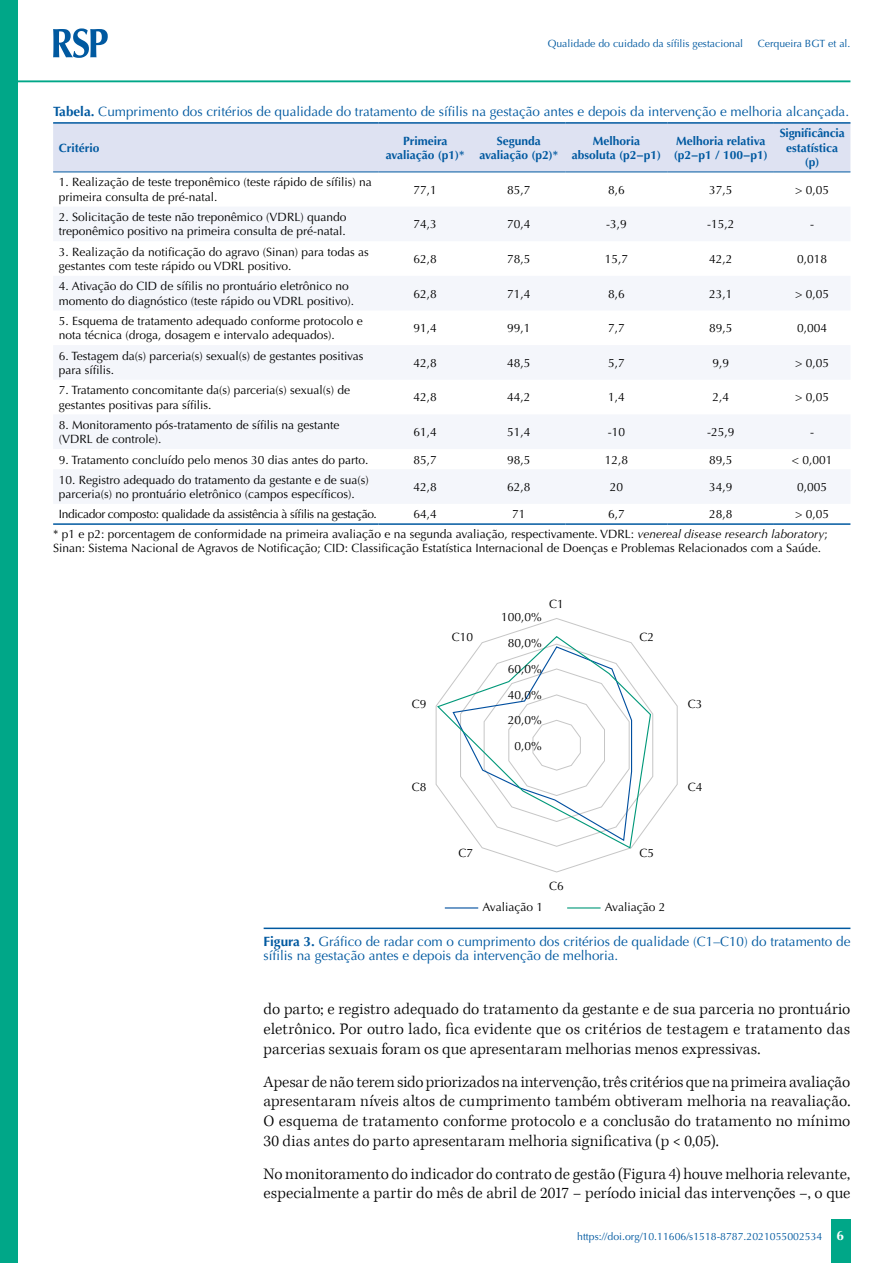
<style>
.page{position:relative;width:893px;height:1263px;background:#fff}
.page>*{position:absolute;margin:0;border:0;box-sizing:border-box;transform-origin:0 0}
.t1{font:300 16.5px/19.8px "Kepler Std";color:#000;text-align:justify}
.t2{font:13.5px/14.2px "Optima";color:#0059a0}
.t3{font:700 13.5px "Optima";color:#fff}
.t4{font:12px/14.4px "Optima";color:#000}
.t5{font:700 12px/14.4px "Optima";color:#0059a0;text-align:center}
.t6{font:12px "Optima";letter-spacing:-.03em;color:#000}
.t7{font:10.5px "Optima";color:#0059a0}
.s1{font-weight:700}
.s2{font-style:italic}
</style>
<div class="page">
<div style="left:831px;top:1220px;width:20px;height:43px;background:#00a788"></div>
<div style="left:0;top:0;width:18px;height:1263px;background:#00a788"></div>
<svg style="left:53px;top:28px;width:55px;height:30px"></svg>
<hr style="left:18px;top:80px;width:832px;height:2px;background:#00a788">
<div style="left:53px;top:124px;width:797px;height:48px;background:#dee2f2"></div>
<svg style="left:54px;top:207px;width:796px;height:296px;fill:#f4f6fb"></svg>
<hr style="left:53px;top:122px;width:325px;height:2px;background:#0059a0">
<hr style="left:378px;top:122px;width:94px;height:2px;background:#0059a0">
<hr style="left:472px;top:122px;width:94px;height:2px;background:#0059a0">
<hr style="left:566px;top:122px;width:102px;height:2px;background:#0059a0">
<hr style="left:668px;top:122px;width:106px;height:2px;background:#0059a0">
<hr style="left:774px;top:122px;width:76px;height:2px;background:#0059a0">
<hr style="left:53px;top:172px;width:325px;height:1px;background:#0059a0">
<hr style="left:378px;top:172px;width:94px;height:1px;background:#0059a0">
<hr style="left:472px;top:172px;width:94px;height:1px;background:#0059a0">
<hr style="left:566px;top:172px;width:102px;height:1px;background:#0059a0">
<hr style="left:668px;top:172px;width:106px;height:1px;background:#0059a0">
<hr style="left:774px;top:172px;width:76px;height:1px;background:#0059a0">
<hr style="left:53px;top:523px;width:325px;height:2px;background:#0059a0">
<hr style="left:378px;top:523px;width:94px;height:2px;background:#0059a0">
<hr style="left:472px;top:523px;width:94px;height:2px;background:#0059a0">
<hr style="left:566px;top:523px;width:102px;height:2px;background:#0059a0">
<hr style="left:668px;top:523px;width:106px;height:2px;background:#0059a0">
<hr style="left:774px;top:523px;width:76px;height:2px;background:#0059a0">
<hr style="left:264px;top:927px;width:586px;height:2px;background:#0059a0">
<svg style="left:435px;top:618px;width:243px;height:202px"></svg>
<svg style="left:444px;top:849px;width:184px;height:60px"></svg>
<svg style="left:436px;top:635px;width:216px;height:214px"></svg>
<p class="t7" style="left:548px;top:37px;width:197px">Qualidade do cuidado da sífilis gestacional</p>
<p class="t7" style="left:758px;top:37px;width:94px">Cerqueira BGT et al.</p>
<p class="t2" style="left:53px;top:105px;width:797px"><span class="s1">Tabela.</span> Cumprimento dos critérios de qualidade do tratamento de sífilis na gestação antes e depois da intervenção e melhoria alcançada.</p>
<p class="t5" style="left:59px;top:141px;width:42px">Critério</p>
<p class="t5" style="left:386px;top:133px;width:80px">Primeira avaliação (p1)*</p>
<p class="t5" style="left:479px;top:133px;width:80px">Segunda avaliação (p2)*</p>
<p class="t5" style="left:572px;top:133px;width:91px">Melhoria absoluta (p2−p1)</p>
<p class="t5" style="left:674px;top:133px;width:95px;text-align:left">Melhoria relativa (p2−p1 / 100−p1)</p>
<p class="t5" style="left:780px;top:126px;width:67px">Significância estatística (p)</p>
<p class="t4" style="left:59px;top:175px;width:314px">1. Realização de teste treponêmico (teste rápido de sífilis) na primeira consulta de pré-natal.</p>
<p class="t4" style="left:414px;top:183px;width:25px">77,1</p>
<p class="t4" style="left:507px;top:183px;width:25px">85,7</p>
<p class="t4" style="left:608px;top:183px;width:18px">8,6</p>
<p class="t4" style="left:709px;top:183px;width:25px">37,5</p>
<p class="t4" style="left:795px;top:183px;width:35px">&gt; 0,05</p>
<p class="t4" style="left:59px;top:210px;width:289px">2. Solicitação de teste não treponêmico (VDRL) quando treponêmico positivo na primeira consulta de pré-natal.</p>
<p class="t4" style="left:414px;top:217px;width:25px">74,3</p>
<p class="t4" style="left:507px;top:217px;width:25px">70,4</p>
<p class="t4" style="left:606px;top:217px;width:22px">-3,9</p>
<p class="t4" style="left:707px;top:217px;width:29px">-15,2</p>
<p class="t4" style="left:810px;top:217px;width:5px">-</p>
<p class="t4" style="left:59px;top:245px;width:311px">3. Realização da notificação do agravo (Sinan) para todas as gestantes com teste rápido ou VDRL positivo.</p>
<p class="t4" style="left:414px;top:252px;width:25px">62,8</p>
<p class="t4" style="left:507px;top:252px;width:25px">78,5</p>
<p class="t4" style="left:605px;top:252px;width:25px">15,7</p>
<p class="t4" style="left:709px;top:252px;width:25px">42,2</p>
<p class="t4" style="left:797px;top:252px;width:32px">0,018</p>
<p class="t4" style="left:59px;top:279px;width:297px">4. Ativação do CID de sífilis no prontuário eletrônico no momento do diagnóstico (teste rápido ou VDRL positivo).</p>
<p class="t4" style="left:414px;top:286px;width:25px">62,8</p>
<p class="t4" style="left:507px;top:286px;width:25px">71,4</p>
<p class="t4" style="left:608px;top:286px;width:18px">8,6</p>
<p class="t4" style="left:709px;top:286px;width:25px">23,1</p>
<p class="t4" style="left:795px;top:286px;width:35px">&gt; 0,05</p>
<p class="t4" style="left:59px;top:314px;width:305px">5. Esquema de tratamento adequado conforme protocolo e nota técnica (droga, dosagem e intervalo adequados).</p>
<p class="t4" style="left:414px;top:321px;width:25px">91,4</p>
<p class="t4" style="left:507px;top:321px;width:25px">99,1</p>
<p class="t4" style="left:608px;top:321px;width:18px">7,7</p>
<p class="t4" style="left:709px;top:321px;width:25px">89,5</p>
<p class="t4" style="left:797px;top:321px;width:32px">0,004</p>
<p class="t4" style="left:59px;top:348px;width:306px">6. Testagem da(s) parceria(s) sexual(s) de gestantes positivas para sífilis.</p>
<p class="t4" style="left:414px;top:356px;width:25px">42,8</p>
<p class="t4" style="left:507px;top:356px;width:25px">48,5</p>
<p class="t4" style="left:608px;top:356px;width:18px">5,7</p>
<p class="t4" style="left:712px;top:356px;width:18px">9,9</p>
<p class="t4" style="left:795px;top:356px;width:35px">&gt; 0,05</p>
<p class="t4" style="left:59px;top:383px;width:293px">7. Tratamento concomitante da(s) parceria(s) sexual(s) de gestantes positivas para sífilis.</p>
<p class="t4" style="left:414px;top:390px;width:25px">42,8</p>
<p class="t4" style="left:507px;top:390px;width:25px">44,2</p>
<p class="t4" style="left:608px;top:390px;width:18px">1,4</p>
<p class="t4" style="left:712px;top:390px;width:18px">2,4</p>
<p class="t4" style="left:795px;top:390px;width:35px">&gt; 0,05</p>
<p class="t4" style="left:59px;top:418px;width:282px">8. Monitoramento pós-tratamento de sífilis na gestante (VDRL de controle).</p>
<p class="t4" style="left:414px;top:425px;width:25px">61,4</p>
<p class="t4" style="left:507px;top:425px;width:25px">51,4</p>
<p class="t4" style="left:608px;top:425px;width:19px">-10</p>
<p class="t4" style="left:707px;top:425px;width:29px">-25,9</p>
<p class="t4" style="left:810px;top:425px;width:5px">-</p>
<p class="t4" style="left:59px;top:452px;width:311px">9. Tratamento concluído pelo menos 30 dias antes do parto.</p>
<p class="t4" style="left:414px;top:452px;width:25px">85,7</p>
<p class="t4" style="left:507px;top:452px;width:25px">98,5</p>
<p class="t4" style="left:605px;top:452px;width:25px">12,8</p>
<p class="t4" style="left:709px;top:452px;width:25px">89,5</p>
<p class="t4" style="left:792px;top:452px;width:42px">&lt; 0,001</p>
<p class="t4" style="left:59px;top:473px;width:311px">10. Registro adequado do tratamento da gestante e de sua(s) parceria(s) no prontuário eletrônico (campos específicos).</p>
<p class="t4" style="left:414px;top:480px;width:25px">42,8</p>
<p class="t4" style="left:507px;top:480px;width:25px">62,8</p>
<p class="t4" style="left:610px;top:480px;width:15px">20</p>
<p class="t4" style="left:709px;top:480px;width:25px">34,9</p>
<p class="t4" style="left:797px;top:480px;width:32px">0,005</p>
<p class="t6" style="left:59px;top:507px;width:320px">Indicador composto: qualidade da assistência à sífilis na gestação.</p>
<p class="t4" style="left:414px;top:507px;width:25px">64,4</p>
<p class="t4" style="left:512px;top:507px;width:15px">71</p>
<p class="t4" style="left:608px;top:507px;width:18px">6,7</p>
<p class="t4" style="left:709px;top:507px;width:25px">28,8</p>
<p class="t4" style="left:53px;top:505px;width:777px;line-height:19.2px;text-align:right">&gt; 0,05<br>* p1 e p2: porcentagem de conformidade na primeira avaliação e na segunda avaliação, respectivamente. VDRL: <span class="s2">venereal disease research laboratory</span>;</p>
<p class="t4" style="left:53px;top:541px;width:769px">Sinan: Sistema Nacional de Agravos de Notificação; CID: Classificação Estatística Internacional de Doenças e Problemas Relacionados com a Saúde.</p>
<p class="t4" style="left:412px;top:697px;width:16px">C9</p>
<p class="t4" style="left:412px;top:780px;width:16px">C8</p>
<p class="t4" style="left:452px;top:630px;width:23px">C10</p>
<p class="t4" style="left:501px;top:604px;width:42px;line-height:25.8px;text-align:right">100,0%<br>80,0%<br>60,0%<br>40,0%<br>20,0%<br>0,0%</p>
<p class="t4" style="left:549px;top:596px;width:16px">C1</p>
<p class="t4" style="left:458px;top:846px;width:16px">C7</p>
<p class="t4" style="left:483px;top:900px;width:62px">Avaliação 1</p>
<p class="t4" style="left:549px;top:879px;width:16px">C6</p>
<p class="t4" style="left:639px;top:630px;width:16px">C2</p>
<p class="t4" style="left:688px;top:697px;width:16px">C3</p>
<p class="t4" style="left:639px;top:846px;width:16px">C5</p>
<p class="t4" style="left:605px;top:900px;width:62px">Avaliação 2</p>
<p class="t4" style="left:688px;top:780px;width:16px">C4</p>
<p class="t2" style="left:264px;top:934px;width:588px"><span class="s1">Figura 3.</span> Gráfico de radar com o cumprimento dos critérios de qualidade (C1–C10) do tratamento de sífilis na gestação antes e depois da intervenção de melhoria.</p>
<p class="t1" style="left:264px;top:1000px;width:588px">do parto; e registro adequado do tratamento da gestante e de sua parceria no prontuário eletrônico. Por outro lado, fica evidente que os critérios de testagem e tratamento das parcerias sexuais foram os que apresentaram melhorias menos expressivas.</p>
<p class="t1" style="left:264px;top:1072px;width:588px">Apesar de não terem sido priorizados na intervenção, três critérios que na primeira avaliação apresentaram níveis altos de cumprimento também obtiveram melhoria na reavaliação.<br>O esquema de tratamento conforme protocolo e a conclusão do tratamento no mínimo 30 dias antes do parto apresentaram melhoria significativa (p &lt; 0,05).</p>
<h1 class="t1" style="left:264px;top:1164px;width:588px">No monitoramento do indicador do contrato de gestão (Figura 4) houve melhoria relevante, especialmente a partir do mês de abril de 2017 – período inicial das intervenções –, o que</h1>
<p class="t7" style="left:577px;top:1230px;width:247px">https://doi.org/10.11606/s1518-8787.2021055002534</p>
<p class="t3" style="left:836px;top:1227px;width:9px">6</p>
</div>
